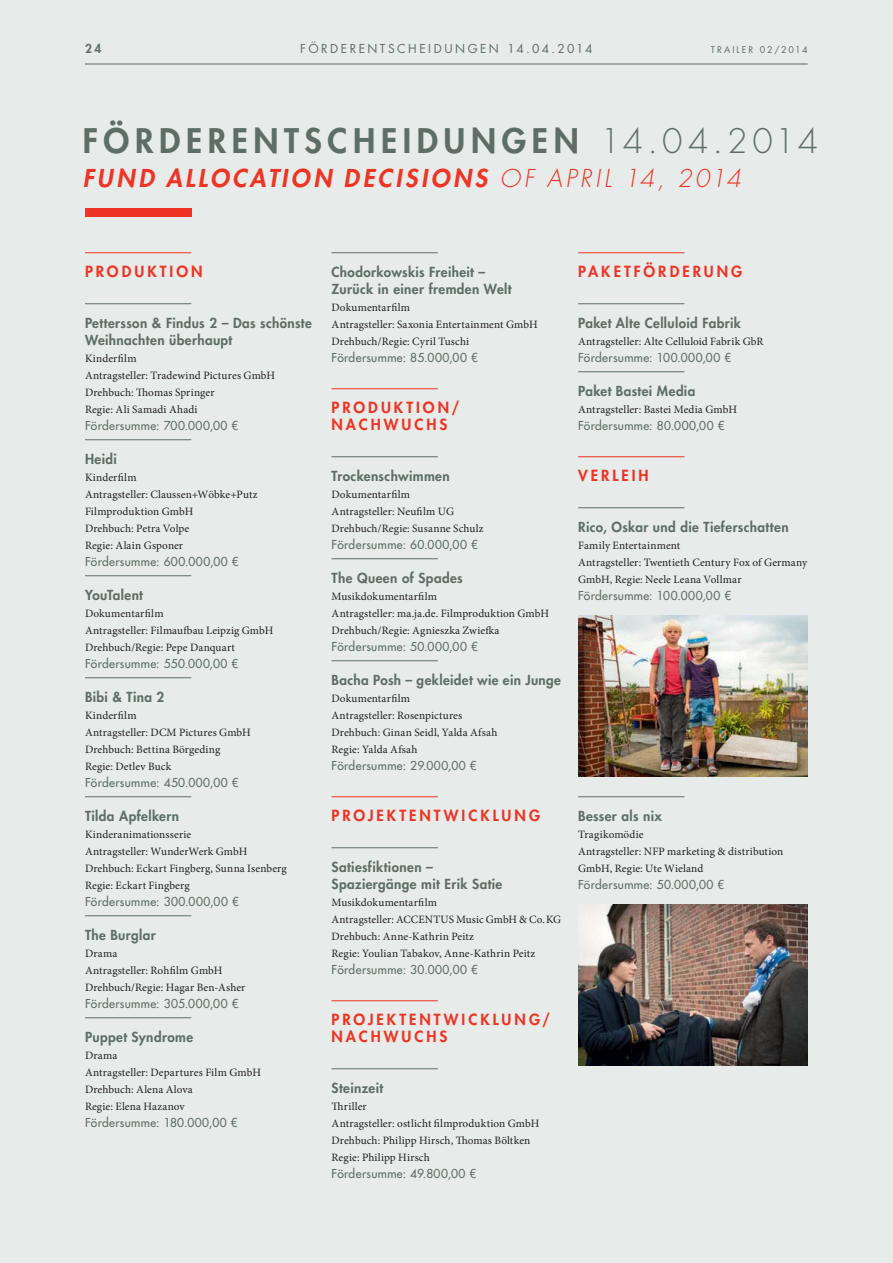
<style>
.page{position:relative;width:893px;height:1263px;background:#e7ebe9}
.page>*{position:absolute;margin:0;border:0;box-sizing:border-box;transform-origin:0 0}
.t1{font:800 33px "Futura Std";letter-spacing:.17em;color:#5e6e66}
.t2{font:italic 800 24px "Futura Std";letter-spacing:.14em;color:#ee3424}
.t3{font:800 15px/17px "Futura Std";letter-spacing:.2em;color:#ee3424}
.t4{font:800 13.5px/17px "Futura Std";letter-spacing:.025em;color:#5e6e66}
.t5{font:500 12px "Futura Std";letter-spacing:.03em;color:#5e6e66}
.t6{font:12px "Futura Std";letter-spacing:.205em;color:#5e6e66}
.t7{font:800 12px "Futura Std";color:#5e6e66}
.t8{font:11.25px/17px "Minion Pro";letter-spacing:.01em;color:#231f20}
.t9{font:9px "Futura Std";letter-spacing:.215em;color:#5e6e66}
.s1{font-weight:300}
</style>
<div class="page">
<hr style="left:85px;top:252px;width:106px;height:1px;background:#ee3424">
<hr style="left:85px;top:303px;width:106px;height:1px;background:#5e6e66">
<hr style="left:85px;top:439px;width:106px;height:1px;background:#5e6e66">
<hr style="left:85px;top:575px;width:106px;height:1px;background:#5e6e66">
<hr style="left:85px;top:677px;width:106px;height:1px;background:#5e6e66">
<hr style="left:85px;top:796px;width:106px;height:1px;background:#5e6e66">
<hr style="left:85px;top:915px;width:106px;height:1px;background:#5e6e66">
<hr style="left:85px;top:1017px;width:106px;height:1px;background:#5e6e66">
<hr style="left:332px;top:252px;width:106px;height:1px;background:#5e6e66">
<hr style="left:332px;top:388px;width:106px;height:1px;background:#ee3424">
<hr style="left:332px;top:456px;width:106px;height:1px;background:#5e6e66">
<hr style="left:332px;top:558px;width:106px;height:1px;background:#5e6e66">
<hr style="left:332px;top:660px;width:106px;height:1px;background:#5e6e66">
<hr style="left:332px;top:796px;width:106px;height:1px;background:#ee3424">
<hr style="left:332px;top:847px;width:106px;height:1px;background:#5e6e66">
<hr style="left:332px;top:1000px;width:106px;height:1px;background:#ee3424">
<hr style="left:332px;top:1068px;width:106px;height:1px;background:#5e6e66">
<hr style="left:578px;top:252px;width:106px;height:1px;background:#ee3424">
<hr style="left:578px;top:303px;width:106px;height:1px;background:#5e6e66">
<hr style="left:578px;top:371px;width:106px;height:1px;background:#5e6e66">
<hr style="left:578px;top:456px;width:106px;height:1px;background:#ee3424">
<hr style="left:578px;top:507px;width:106px;height:1px;background:#5e6e66">
<hr style="left:578px;top:796px;width:106px;height:1px;background:#5e6e66">
<img style="left:578px;top:615px;width:230px;height:162px">
<img style="left:578px;top:904px;width:230px;height:162px">
<div style="left:85px;top:209px;width:106px;height:8px;background:#ee3424"></div>
<hr style="left:85px;top:64px;width:723px;height:1px;background:#5e6e66">
<p class="t7" style="left:85px;top:43px;width:18px">24</p>
<p class="t6" style="left:300px;top:43px;width:294px">FÖRDERENTSCHEIDUNGEN 14.04.2014</p>
<p class="t9" style="left:711px;top:45px;width:98px">TRAILER 02/2014</p>
<h1 class="t1" style="left:83px;top:125px;width:737px">FÖRDER ENTSCHEIDUNGEN <span class="s1">14.04.2014</span></h1>
<h2 class="t2" style="left:83px;top:165px;width:660px">FUND ALLOCATION DECISIONS <span class="s1">OF APRIL 14, 2014</span></h2>
<h3 class="t3" style="left:85px;top:264px;width:119px">PRODUKTION</h3>
<p class="t4" style="left:85px;top:315px;width:228px">Pettersson &amp; Findus 2 – Das schönste<br>Weihnachten überhaupt</p>
<p class="t8" style="left:85px;top:350px;width:192px">Kinderfilm<br>Antragsteller: Tradewind Pictures GmbH<br>Drehbuch: Thomas Springer<br>Regie: Ali Samadi Ahadi</p>
<p class="t5" style="left:85px;top:419px;width:155px">Fördersumme: 700.000,00 €</p>
<p class="t4" style="left:85px;top:451px;width:33px">Heidi</p>
<p class="t8" style="left:85px;top:469px;width:174px">Kinderfilm<br>Antragsteller: Claussen+Wöbke+Putz<br>Film produktion GmbH<br>Drehbuch: Petra Volpe<br>Regie: Alain Gsponer</p>
<p class="t5" style="left:85px;top:555px;width:155px">Fördersumme: 600.000,00 €</p>
<p class="t4" style="left:85px;top:587px;width:59px">YouTalent</p>
<p class="t8" style="left:85px;top:605px;width:190px">Dokumentarfilm<br>Antragsteller: Filmaufbau Leipzig GmbH<br>Drehbuch/Regie: Pepe Danquart</p>
<p class="t5" style="left:85px;top:657px;width:155px">Fördersumme: 550.000,00 €</p>
<p class="t4" style="left:85px;top:689px;width:81px">Bibi &amp; Tina 2</p>
<p class="t8" style="left:85px;top:707px;width:167px">Kinderfilm<br>Antragsteller: DCM Pictures GmbH<br>Drehbuch: Bettina Börgeding<br>Regie: Detlev Buck</p>
<p class="t5" style="left:85px;top:776px;width:155px">Fördersumme: 450.000,00 €</p>
<p class="t4" style="left:85px;top:808px;width:96px">Tilda Apfelkern</p>
<p class="t8" style="left:85px;top:826px;width:203px">Kinderanimationsserie<br>Antragsteller: WunderWerk GmbH<br>Drehbuch: Eckart Fingberg, Sunna Isenberg<br>Regie: Eckart Fingberg</p>
<p class="t5" style="left:85px;top:895px;width:155px">Fördersumme: 300.000,00 €</p>
<p class="t4" style="left:85px;top:927px;width:72px">The Burglar</p>
<p class="t8" style="left:85px;top:945px;width:162px">Drama<br>Antragsteller: Rohfilm GmbH<br>Drehbuch/Regie: Hagar Ben-Asher</p>
<p class="t5" style="left:85px;top:998px;width:155px">Fördersumme: 305.000,00 €</p>
<p class="t4" style="left:85px;top:1029px;width:110px">Puppet Syndrome</p>
<p class="t8" style="left:85px;top:1047px;width:178px">Drama<br>Antragsteller: Departures Film GmbH<br>Drehbuch: Alena Alova<br>Regie: Elena Hazanov</p>
<p class="t5" style="left:85px;top:1117px;width:154px">Fördersumme: 180.000,00 €</p>
<p class="t4" style="left:332px;top:264px;width:181px">Chodorkowskis Freiheit –<br>Zurück in einer fremden Welt</p>
<p class="t8" style="left:332px;top:299px;width:208px">Dokumentarfilm<br>Antragsteller: Saxonia Entertainment GmbH<br>Drehbuch/Regie: Cyril Tuschi</p>
<p class="t5" style="left:332px;top:351px;width:148px">Fördersumme: 85.000,00 €</p>
<h3 class="t3" style="left:331px;top:400px;width:130px">PRODUKTION/<br>NACHWUCHS</h3>
<p class="t4" style="left:332px;top:468px;width:120px">Trockenschwimmen</p>
<p class="t8" style="left:332px;top:486px;width:154px">Dokumentarfilm<br>Antragsteller: Neufilm UG<br>Drehbuch/Regie: Susanne Schulz</p>
<p class="t5" style="left:332px;top:538px;width:148px">Fördersumme: 60.000,00 €</p>
<p class="t4" style="left:332px;top:570px;width:133px">The Queen of Spades</p>
<p class="t8" style="left:332px;top:588px;width:219px">Musikdokumentarfilm<br>Antragsteller: ma.ja.de. Filmproduktion GmbH<br>Drehbuch/Regie: Agnieszka Zwiefka</p>
<p class="t5" style="left:332px;top:640px;width:148px">Fördersumme: 50.000,00 €</p>
<p class="t4" style="left:332px;top:672px;width:231px">Bacha Posh – gekleidet wie ein Junge</p>
<p class="t8" style="left:332px;top:690px;width:167px">Dokumentarfilm<br>Antragsteller: Rosenpictures<br>Drehbuch: Ginan Seidl, Yalda Afsah<br>Regie: Yalda Afsah</p>
<p class="t5" style="left:332px;top:759px;width:147px">Fördersumme: 29.000,00 €</p>
<h3 class="t3" style="left:332px;top:808px;width:210px">PROJEKTENTWICKLUNG</h3>
<p class="t4" style="left:332px;top:859px;width:172px">Satiesfiktionen –<br>Spaziergänge mit Erik Satie</p>
<p class="t8" style="left:332px;top:894px;width:231px">Musikdokumentarfilm<br>Antragsteller: ACCENTUS Music GmbH &amp; Co. KG Drehbuch: Anne-Kathrin Peitz<br>Regie: Youlian Tabakov, Anne-Kathrin Peitz</p>
<p class="t5" style="left:332px;top:964px;width:148px">Fördersumme: 30.000,00 €</p>
<h3 class="t3" style="left:332px;top:1012px;width:220px">PROJEKTENTWICKLUNG/<br>NACHWUCHS</h3>
<p class="t4" style="left:332px;top:1080px;width:53px">Steinzeit</p>
<p class="t8" style="left:332px;top:1098px;width:209px">Thriller<br>Antragsteller: ostlicht filmproduktion GmbH<br>Drehbuch: Philipp Hirsch, Thomas Böltken<br>Regie: Philipp Hirsch</p>
<p class="t5" style="left:332px;top:1168px;width:146px">Fördersumme: 49.800,00 €</p>
<h3 class="t3" style="left:578px;top:264px;width:166px">PAKETFÖRDERUNG</h3>
<p class="t4" style="left:578px;top:315px;width:164px">Paket Alte Celluloid Fabrik</p>
<p class="t8" style="left:578px;top:333px;width:187px">Antragsteller: Alte Celluloid Fabrik GbR</p>
<p class="t5" style="left:578px;top:351px;width:155px">Fördersumme: 100.000,00 €</p>
<p class="t4" style="left:578px;top:383px;width:119px">Paket Bastei Media</p>
<p class="t8" style="left:578px;top:401px;width:160px">Antragsteller: Bastei Media GmbH</p>
<p class="t5" style="left:578px;top:419px;width:148px">Fördersumme: 80.000,00 €</p>
<h3 class="t3" style="left:578px;top:468px;width:72px">VERLEIH</h3>
<p class="t4" style="left:578px;top:519px;width:212px">Rico, Oskar und die Tieferschatten</p>
<p class="t8" style="left:578px;top:537px;width:231px">Family Entertainment<br>Antragsteller: Twentieth Century Fox of Germany<br>GmbH, Regie: Neele Leana Vollmar</p>
<p class="t5" style="left:578px;top:589px;width:155px">Fördersumme: 100.000,00 €</p>
<p class="t4" style="left:578px;top:808px;width:85px">Besser als nix</p>
<p class="t8" style="left:578px;top:826px;width:207px">Tragikomödie<br>Antragsteller: NFP marketing &amp; distribution<br>GmbH, Regie: Ute Wieland</p>
<p class="t5" style="left:578px;top:878px;width:148px">Fördersumme: 50.000,00 €</p>
</div>
